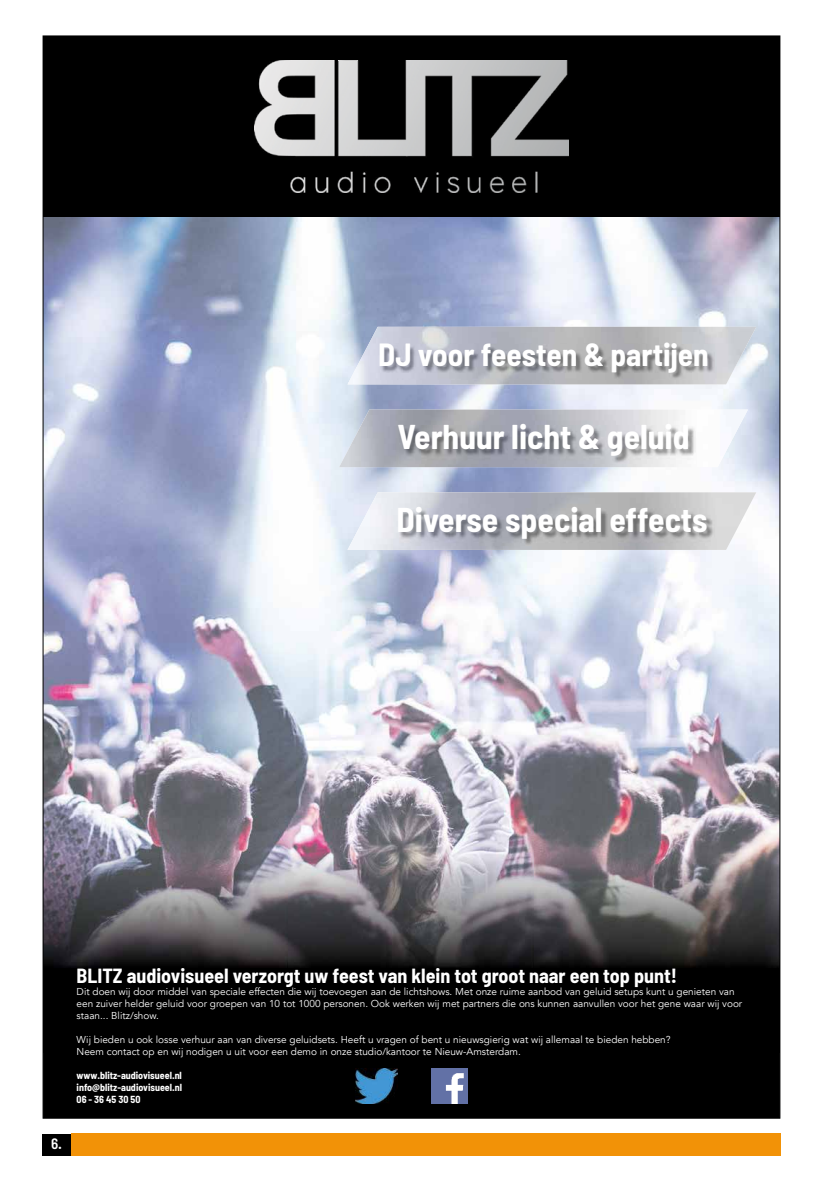
<style>
.page{position:relative;width:823px;height:1191px;background:#fff}
.page>*{position:absolute;margin:0;border:0;box-sizing:border-box;transform-origin:0 0}
.t1{font:700 semi-condensed 33.6px "Barlow";color:#fff}
.t2{font:700 semi-condensed 31.3px "Barlow";color:#fff}
.t3{font:700 semi-condensed 20px "Barlow";color:#fff}
.t4{font:600 semi-condensed 15px "Barlow";color:#fff}
.t5{font:10px/12px "Avenir";color:#fff}
.t6{font:700 semi-condensed 10px/12px "Barlow";color:#fff;text-align:justify}
</style>
<div class="page">
<div style="left:71px;top:1133px;width:709px;height:22px;background:#f29207"></div>
<div style="left:43px;top:1133px;width:28px;height:22px;background:#000"></div>
<img style="left:45px;top:217px;width:733px;height:601px">
<img style="left:45px;top:818px;width:733px;height:298px">
<img style="left:347px;top:327px;width:408px;height:57px">
<img style="left:347px;top:492px;width:408px;height:58px">
<img style="left:339px;top:409px;width:408px;height:58px">
<img style="left:380px;top:344px;width:333px;height:35px">
<img style="left:399px;top:508px;width:314px;height:37px">
<img style="left:399px;top:425px;width:295px;height:38px">
<div style="left:43px;top:36px;width:736px;height:181px;background:#000"></div>
<img style="left:254px;top:60px;width:314px;height:132px">
<svg style="left:338px;top:60px;width:19px;height:1px"></svg>
<img style="left:431px;top:1068px;width:36px;height:35px">
<img style="left:355px;top:1068px;width:42px;height:35px">
<h2 class="t2" style="left:378px;top:336px;width:332px">DJ voor feesten &amp; partijen</h2>
<h1 class="t1" style="left:397px;top:416px;width:293px">Verhuur licht &amp; geluid</h1>
<h1 class="t1" style="left:396px;top:499px;width:312px">Diverse special effects</h1>
<h3 class="t4" style="left:51px;top:1133px;width:13px">6.</h3>
<h3 class="t3" style="left:77px;top:963px;width:601px">BLITZ audiovisueel verzorgt uw feest van klein tot groot naar een top punt!</h3>
<p class="t5" style="left:77px;top:985px;width:666px">Dit doen wij door middel van speciale effecten die wij toevoegen aan de lichtshows. Met onze ruime aanbod van geluid setups kunt u genieten van een zuiver helder geluid voor groepen van 10 tot 1000 personen. Ook werken wij met partners die ons kunnen aanvullen voor het gene waar wij voor staan... Blitz/show.</p>
<p class="t5" style="left:77px;top:1033px;width:595px">Wij bieden u ook losse verhuur aan van diverse geluidsets. Heeft u vragen of bent u nieuwsgierig wat wij allemaal te bieden hebben?<br>Neem contact op en wij nodigen u uit voor een demo in onze studio/kantoor te Nieuw-Amsterdam.</p>
<p class="t6" style="left:77px;top:1069px;width:107px">www.blitz-audiovisueel.nl info@blitz-audiovisueel.nl 06 - 36 45 30 50</p>
</div>
